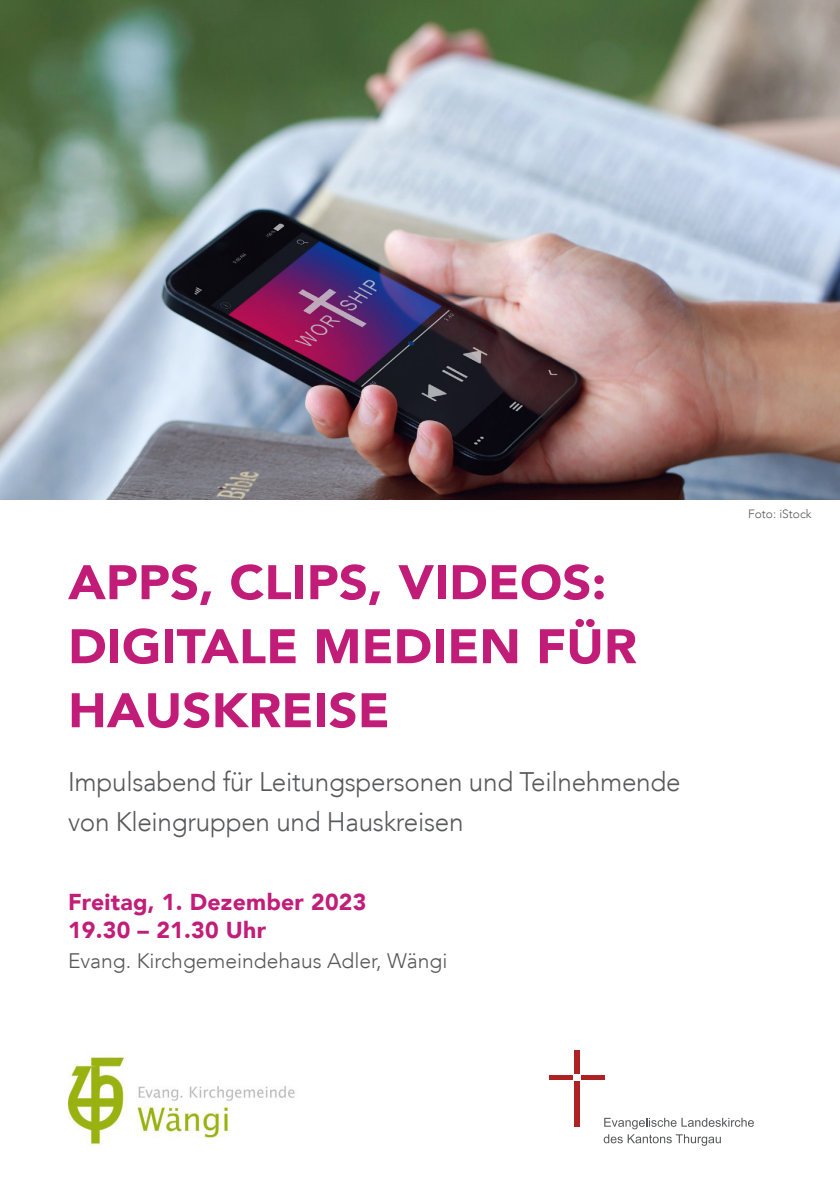
<style>
.page{position:relative;width:840px;height:1191px;background:#fff}
.page>*{position:absolute;margin:0;border:0;box-sizing:border-box;transform-origin:0 0}
.Kurstitel{font:900 48px/64px "Avenir LT";color:#c11d78;scale:1.06 1}
.Kurs-Untertitel{font:300 26.8px/40px "Avenir LT";letter-spacing:-.01em;color:#57585a}
.Absatzformat_Datum__Zeit{font:900 23px/27.6px "Avenir LT";letter-spacing:.01em;color:#c11d79}
.Absatzformat_Ort{font:300 21px "Avenir LT";color:#57585a}
.Absatzformat_Informationen_-_Text{font:300 12px "Avenir LT";color:#57585a}
</style>
<div class="page">
<div style="left:574px;top:1081px;width:5px;height:45px;background:#ae2226"></div>
<div style="left:574px;top:1050px;width:5px;height:24px;background:#ae2226"></div>
<div style="left:580px;top:1075px;width:24px;height:5px;background:#ae2226"></div>
<div style="left:549px;top:1075px;width:23px;height:5px;background:#ae2226"></div>
<svg style="left:603px;top:1117px;width:150px;height:28px"></svg>
<img style="left:0;top:0;width:839px;height:499px">
<img style="left:68px;top:1053px;width:227px;height:94px">
<p class="Kurstitel" style="left:68px;top:550px;width:538px">APPS, CLIPS, VIDEOS:<br>DIGITALE MEDIEN FÜR<br>HAUSKREISE</p>
<p class="Kurs-Untertitel" style="left:68px;top:762px;width:613px">Impulsabend für Leitungspersonen und Teilnehmende von Kleingruppen und Hauskreisen</p>
<p class="Absatzformat_Datum__Zeit" style="left:68px;top:888px;width:300px">Freitag, 1. Dezember 2023<br>19.30 – 21.30 Uhr</p>
<p class="Absatzformat_Ort" style="left:68px;top:948px;width:380px">Evang. Kirchgemeindehaus Adler, Wängi</p>
<p class="Absatzformat_Informationen_-_Text" style="left:747px;top:507px;width:65px">Foto: iStock</p>
</div>
